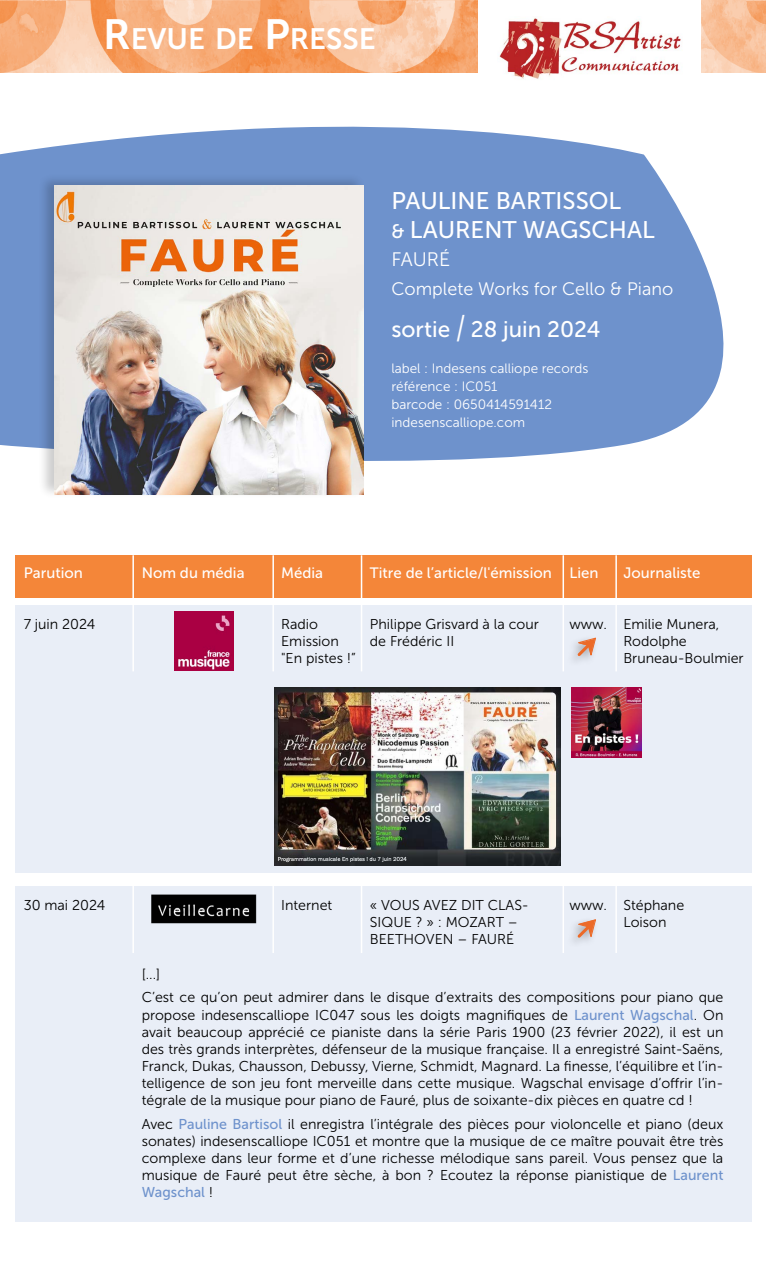
<style>
.page{position:relative;width:766px;height:1276px;background:#fff}
.page>*{position:absolute;margin:0;border:0;box-sizing:border-box;transform-origin:0 0}
.t1{font:29.4px "Museo Sans 700";color:#fff}
.t2{font:24px/28.5px "Museo Sans 500";color:#fff}
.t3{font:22.5px "Museo Sans 500";color:#fff}
.t4{font:19.5px "Museo Sans 300";letter-spacing:-.005em;color:#fff}
.t5{font:18px "Museo Sans 300";color:#fff}
.t6{font:15px "Museo Sans 500";color:#fff}
.t7{font:14.25px/17.1px "Museo Sans 300";color:#000}
.t8{font:14.25px "Museo Sans 500";color:#6e92cc}
.t9{font:13.5px/18px "Museo Sans 300";color:#fff}
.s1{font-size:42px}
.s2{font-size:19.5px}
.s3{font-size:33.75px}
.s4{font-family:"Museo Sans 500";color:#6e92cc}
.s5{font-family:"Museo Sans 300";color:#000}
</style>
<div class="page">
<img style="left:0;top:0;width:765px;height:72px">
<div style="left:478px;top:0;width:223px;height:91px;background:#fff"></div>
<img style="left:499px;top:18px;width:182px;height:61px">
<div style="left:16px;top:605px;width:735px;height:268px;background:#e9eef7"></div>
<div style="left:16px;top:886px;width:735px;height:336px;background:#e9eef7"></div>
<div style="left:16px;top:555px;width:735px;height:43px;background:#f48639"></div>
<hr style="left:132px;top:555px;width:2px;height:116px;background:#fff">
<hr style="left:132px;top:880px;width:2px;height:73px;background:#fff">
<hr style="left:272px;top:555px;width:2px;height:116px;background:#fff">
<hr style="left:272px;top:880px;width:2px;height:73px;background:#fff">
<hr style="left:360px;top:555px;width:2px;height:116px;background:#fff">
<hr style="left:360px;top:880px;width:2px;height:73px;background:#fff">
<hr style="left:562px;top:555px;width:2px;height:116px;background:#fff">
<hr style="left:562px;top:880px;width:2px;height:73px;background:#fff">
<hr style="left:615px;top:555px;width:1px;height:116px;background:#fff">
<hr style="left:615px;top:880px;width:1px;height:73px;background:#fff">
<img style="left:174px;top:611px;width:59px;height:59px">
<img style="left:151px;top:894px;width:105px;height:30px">
<img style="left:275px;top:688px;width:285px;height:177px">
<img style="left:571px;top:688px;width:70px;height:70px">
<svg style="left:0;top:126px;width:724px;height:335px;background:#81a0d2"></svg>
<div style="left:38px;top:172px;width:327px;height:327px;background:#000;opacity:.2"></div>
<img style="left:54px;top:186px;width:310px;height:308px">
<svg style="left:574px;top:639px;width:20px;height:20px"></svg>
<svg style="left:574px;top:921px;width:20px;height:19px"></svg>
<h1 class="t1" style="left:103px;top:23px;width:274px"><span class="s1">R</span>EVUE DE <span class="s1">P</span>RESSE</h1>
<h2 class="t2" style="left:391px;top:187px;width:265px">PAULINE BARTISSOL<br><span class="s2">&amp;</span> LAURENT WAGSCHAL</h2>
<h3 class="t4" style="left:391px;top:249px;width:60px">FAURÉ</h3>
<p class="t5" style="left:391px;top:279px;width:283px">Complete Works for Cello &amp; Piano</p>
<h3 class="t3" style="left:391px;top:316px;width:210px">sortie <span class="s3">/</span> 28 juin 2024</h3>
<p class="t9" style="left:391px;top:359px;width:198px">label : Indesens calliope records référence : IC051<br>barcode : 0650414591412 indesenscalliope.com</p>
<p class="t6" style="left:24px;top:565px;width:61px">Parution</p>
<p class="t6" style="left:142px;top:565px;width:104px">Nom du média</p>
<p class="t6" style="left:281px;top:565px;width:43px">Média</p>
<p class="t6" style="left:370px;top:565px;width:230px">Titre de l’article/l'émission Lien</p>
<p class="t6" style="left:623px;top:565px;width:79px">Journaliste</p>
<p class="t7" style="left:24px;top:615px;width:73px">7 juin 2024</p>
<p class="t7" style="left:370px;top:615px;width:170px">Philippe Grisvard à la cour de Frédéric II</p>
<p class="t7" style="left:281px;top:615px;width:76px">Radio<br>Emission "En pistes !”</p>
<p class="t7" style="left:623px;top:615px;width:122px">Emilie Munera,<br>Rodolphe<br>Bruneau-Boulmier</p>
<p class="t7" style="left:569px;top:615px;width:39px">www.</p>
<p class="t7" style="left:24px;top:897px;width:83px">30 mai 2024</p>
<p class="t7" style="left:281px;top:897px;width:53px">Internet</p>
<p class="t7" style="left:370px;top:897px;width:160px">« VOUS AVEZ DIT CLAS-<br>SIQUE ? » : MOZART –<br>BEETHOVEN – FAURÉ</p>
<p class="t7" style="left:569px;top:897px;width:39px">www.</p>
<p class="t7" style="left:623px;top:897px;width:62px">Stéphane<br>Loison</p>
<p class="t7" style="left:142px;top:962px;width:583px;line-height:23.5px">[...]<br>C’est ce qu’on peut admirer dans le disque d’extraits des compositions pour piano que</p>
<p class="t7" style="left:142px;top:1006px;width:583px;text-align:justify">propose indesenscalliope IC047 sous les doigts magnifiques de <span class="s4">Laurent Wagschal</span>. On avait beaucoup apprécié ce pianiste dans la série Paris 1900 (23 février 2022), il est un des très grands interprètes, défenseur de la musique française. Il a enregistré Saint-Saëns, Franck, Dukas, Chausson, Debussy, Vierne, Schmidt, Magnard. La finesse, l’équilibre et l’in&shy;telligence de son jeu font merveille dans cette musique. Wagschal envisage d’offrir l’in&shy;tégrale de la musique pour piano de Fauré, plus de soixante-dix pièces en quatre cd !</p>
<p class="t7" style="left:142px;top:1115px;width:583px;text-align:justify">Avec <span class="s4">Pauline Bartisol</span> il enregistra l’intégrale des pièces pour violoncelle et piano (deux sonates) indesenscalliope IC051 et montre que la musique de ce maître pouvait être très complexe dans leur forme et d’une richesse mélodique sans pareil. Vous pensez que la musique de Fauré peut être sèche, à bon ? Ecoutez la réponse pianistique de <span class="s4">Laurent</span></p>
<p class="t8" style="left:142px;top:1184px;width:73px">Wagschal <span class="s5">!</span></p>
</div>
